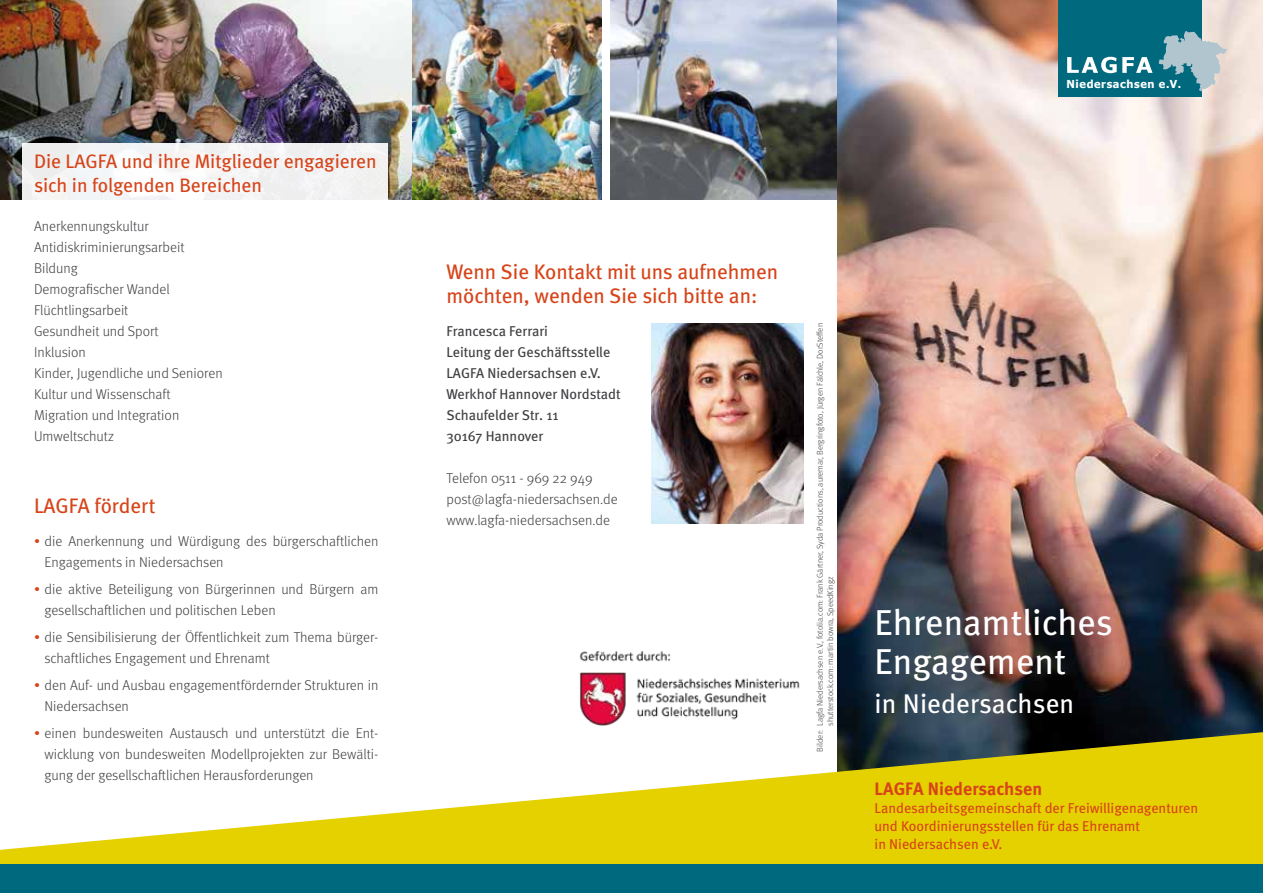
<style>
.page{position:relative;width:1263px;height:893px;background:#fff}
.page>*{position:absolute;margin:0;border:0;box-sizing:border-box;transform-origin:0 0}
.t1{font:36px/39px "Meta";letter-spacing:.005em;color:#fff}
.t2{font:27px "Meta";letter-spacing:.005em;color:#fff}
.t3{font:21px/24px "Meta";color:#d74419}
.t4{font:19.5px/24px "Meta";color:#d74419}
.t5{font:700 18px "Meta";letter-spacing:.005em;color:#d74419}
.t6{font:300 14.25px/21px "Meta";color:#3e3d40}
.t7{font:14.25px/18px "Meta";color:#d74419}
.t8{font:14.25px/21px "Meta Book LF";color:#3e3d40}
.t9{font:14.25px/21px "Meta";color:#3e3d40}
.t10{font:700 10.95px "Tahoma";letter-spacing:.055em;color:#fff}
.t11{font:300 8.4px/10.5px "Meta";color:#3e3d40}
.s1{color:#d74419}
</style>
<div class="page">
<img style="left:610px;top:0;width:228px;height:200px">
<img style="left:838px;top:0;width:425px;height:732px">
<svg style="left:0;top:732px;width:1263px;height:132px;fill:#e6d100"></svg>
<img style="left:651px;top:324px;width:153px;height:200px">
<img style="left:580px;top:651px;width:220px;height:75px">
<div style="left:0;top:864px;width:1263px;height:29px;background:#00697e"></div>
<img style="left:0;top:0;width:412px;height:200px">
<img style="left:412px;top:0;width:190px;height:200px">
<div style="left:22px;top:144px;width:366px;height:72px;background:#f5f5f7"></div>
<div style="left:1058px;top:0;width:143px;height:97px;background:#00697e"></div>
<svg style="left:1067px;top:57px;width:85px;height:16px"></svg>
<svg style="left:1159px;top:31px;width:68px;height:60px"></svg>
<h3 class="t4" style="left:34px;top:149px;width:344px">Die LAGFA und ihre Mitglieder engagieren sich in folgenden Bereichen</h3>
<p class="t6" style="left:34px;top:215px;width:190px">Anerkennungskultur<br>Antidiskriminierungsarbeit<br>Bildung<br>Demografischer Wandel<br>Flüchtlingsarbeit<br>Gesundheit und Sport<br>Inklusion<br>Kinder, Jugendliche und Senioren<br>Kultur und Wissenschaft<br>Migration und Integration<br>Umweltschutz</p>
<h3 class="t3" style="left:34px;top:493px;width:123px">LAGFA fördert</h3>
<p class="t6" style="left:45px;top:530px;width:335px;text-indent:-11px"><span class="s1">•</span> die Anerkennung und Würdigung des bürgerschaftlichen<br>Engagements in Niedersachsen</p>
<p class="t6" style="left:45px;top:578px;width:335px;text-indent:-11px"><span class="s1">•</span> die aktive Beteiligung von Bürgerinnen und Bürgern am gesellschaftlichen und politischen Leben</p>
<p class="t6" style="left:45px;top:626px;width:335px;text-indent:-11px"><span class="s1">•</span> die Sensibilisierung der Öffentlichkeit zum Thema bürger&shy;schaftliches Engagement und Ehrenamt</p>
<p class="t6" style="left:45px;top:674px;width:335px;text-indent:-11px"><span class="s1">•</span> den Auf- und Ausbau engagementfördernder Strukturen in<br>Niedersachsen</p>
<p class="t6" style="left:45px;top:722px;width:335px;text-align:justify;text-indent:-11px"><span class="s1">•</span> einen bundesweiten Austausch und unterstützt die Ent&shy;wicklung von bundesweiten Modellprojekten zur Bewälti&shy;gung der gesellschaftlichen Herausforderungen</p>
<p class="t10" style="left:1066px;top:77px;width:116px">Niedersachsen e.V.</p>
<h3 class="t3" style="left:446px;top:259px;width:333px">Wenn Sie Kontakt mit uns aufnehmen möchten, wenden Sie sich bitte an:</h3>
<p class="t8" style="left:446px;top:320px;width:165px">Francesca Ferrari<br>Leitung der Geschäftsstelle<br>LAGFA Niedersachsen e.V.</p>
<p class="t9" style="left:446px;top:383px;width:176px">Werkhof Hannover Nordstadt<br>Schaufelder Str. 11<br>30167 Hannover</p>
<p class="t6" style="left:446px;top:467px;width:173px">Telefon 0511 - 969 22 949 post@lagfa-niedersachsen.de www.lagfa-niedersachsen.de</p>
<p class="t11" style="left:814px;top:726px;width:404px;text-indent:-26px;rotate:-90deg">Bilder: Lagfa Niedersachsen e.V., fotolia.com: Frank Gärtner, Syda Productions, auremar, Bergringfoto, Jürgen Fälchle, DorSteffen shutterstock.com: martin bowra, SpeedKingz</p>
<h1 class="t1" style="left:874px;top:602px;width:240px">Ehrenamtliches<br>Engagement</h1>
<h2 class="t2" style="left:874px;top:688px;width:201px">in Niedersachsen</h2>
<p class="t5" style="left:874px;top:778px;width:169px">LAGFA Niedersachsen</p>
<p class="t7" style="left:874px;top:799px;width:325px">Landesarbeitsgemeinschaft der Freiwilligenagenturen und Koordinierungsstellen für das Ehrenamt<br>in Niedersachsen e.V.</p>
</div>
